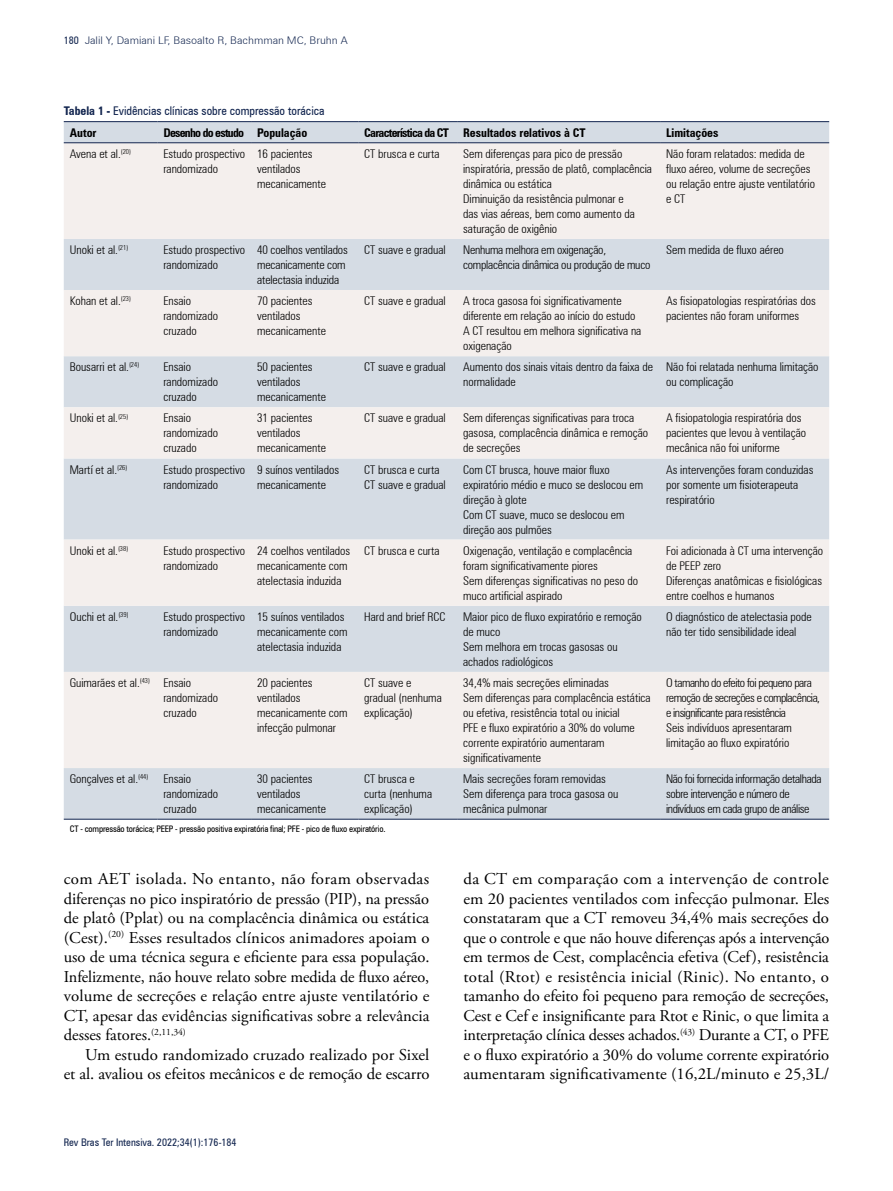
<style>
.page{position:relative;width:893px;height:1191px;background:#fff}
.page>*{position:absolute;margin:0;border:0;box-sizing:border-box;transform-origin:0 0}
.t1{font:16.5px/19.5px "Adobe Garamond Pro";color:#000;text-align:justify}
.t2{font:300 condensed 12px/15px "Zurich BT";color:#000}
.t3{font:300 condensed 12px/15px "Zurich BT";letter-spacing:-.04em;color:#000}
.t4{font:300 condensed 12px/15px "Zurich BT";letter-spacing:-.03em;color:#000}
.t5{font:300 condensed 12px/15px "Zurich BT";letter-spacing:-.02em;color:#000}
.t6{font:condensed 12px/21.3px "Zurich BT";color:#12254f}
.t7{font:700 condensed 12px "Zurich BT";color:#000}
.t8{font:700 condensed 12px "Zurich BT";letter-spacing:-.06em;color:#000}
.t9{font:10.5px "Zurich Light BT";color:#12254f}
.t10{font:condensed 10.5px "Zurich BT";color:#12254f}
.t11{font:condensed 9px "Zurich BT";letter-spacing:-.02em;color:#000}
.s1{font-family:"Zurich BT";font-stretch:condensed}
.s2{font-weight:700}
.s3{font-weight:700;color:#000}
</style>
<div class="page">
<div style="left:64px;top:122px;width:765px;height:697px;background:#d5dce4"></div>
<svg style="left:64px;top:143px;width:765px;height:625px;background:#e7e7e9"></svg>
<hr style="left:64px;top:121px;width:93px;height:1px;background:#12254f">
<hr style="left:157px;top:121px;width:94px;height:1px;background:#12254f">
<hr style="left:251px;top:121px;width:107px;height:1px;background:#12254f">
<hr style="left:358px;top:121px;width:99px;height:1px;background:#12254f">
<hr style="left:457px;top:121px;width:203px;height:1px;background:#12254f">
<hr style="left:660px;top:121px;width:169px;height:1px;background:#12254f">
<hr style="left:64px;top:142px;width:93px;height:1px;background:#12254f">
<hr style="left:157px;top:142px;width:94px;height:1px;background:#12254f">
<hr style="left:251px;top:142px;width:107px;height:1px;background:#12254f">
<hr style="left:358px;top:142px;width:99px;height:1px;background:#12254f">
<hr style="left:457px;top:142px;width:203px;height:1px;background:#12254f">
<hr style="left:660px;top:142px;width:169px;height:1px;background:#12254f">
<hr style="left:64px;top:819px;width:93px;height:1px;background:#12254f">
<hr style="left:157px;top:819px;width:94px;height:1px;background:#12254f">
<hr style="left:251px;top:819px;width:107px;height:1px;background:#12254f">
<hr style="left:358px;top:819px;width:99px;height:1px;background:#12254f">
<hr style="left:457px;top:819px;width:203px;height:1px;background:#12254f">
<hr style="left:660px;top:819px;width:169px;height:1px;background:#12254f">
<p class="t9" style="left:64px;top:34px;width:285px"><span class="s1">180</span> Jalil Y, Damiani LF, Basoalto R, Bachmman MC, Bruhn A</p>
<p class="t6" style="left:70px;top:100px;width:256px;text-indent:-6px"><span class="s2">Tabela 1 -</span> Evidências clínicas sobre compressão torácica<br><span class="s3">Autor</span></p>
<p class="t8" style="left:163px;top:125px;width:146px">Desenho do estudo População</p>
<p class="t7" style="left:364px;top:125px;width:223px">Característica da CT Resultados relativos à CT</p>
<p class="t7" style="left:666px;top:125px;width:54px">Limitações</p>
<p class="t2" style="left:70px;top:146px;width:63px">Avena et al.<sup>(20)</sup></p>
<p class="t2" style="left:163px;top:146px;width:83px">Estudo prospectivo randomizado</p>
<p class="t2" style="left:257px;top:146px;width:71px">16 pacientes ventilados mecanicamente</p>
<p class="t2" style="left:364px;top:146px;width:77px">CT brusca e curta</p>
<p class="t2" style="left:463px;top:146px;width:190px">Sem diferenças para pico de pressão inspiratória, pressão de platô, complacência dinâmica ou estática<br>Diminuição da resistência pulmonar e<br>das vias aéreas, bem como aumento da saturação de oxigênio</p>
<p class="t2" style="left:666px;top:146px;width:150px">Não foram relatados: medida de fluxo aéreo, volume de secreções ou relação entre ajuste ventilatório e CT</p>
<p class="t2" style="left:70px;top:242px;width:60px">Unoki et al.<sup>(21)</sup></p>
<p class="t2" style="left:163px;top:242px;width:83px">Estudo prospectivo randomizado</p>
<p class="t2" style="left:257px;top:242px;width:92px">40 coelhos ventilados mecanicamente com atelectasia induzida</p>
<p class="t2" style="left:364px;top:242px;width:83px">CT suave e gradual</p>
<p class="t5" style="left:463px;top:242px;width:189px">Nenhuma melhora em oxigenação, complacência dinâmica ou produção de muco</p>
<p class="t2" style="left:666px;top:242px;width:119px">Sem medida de fluxo aéreo</p>
<p class="t2" style="left:70px;top:293px;width:63px">Kohan et al.<sup>(23)</sup></p>
<p class="t2" style="left:163px;top:293px;width:56px">Ensaio randomizado cruzado</p>
<p class="t2" style="left:257px;top:293px;width:71px">70 pacientes ventilados mecanicamente</p>
<p class="t2" style="left:364px;top:293px;width:83px">CT suave e gradual</p>
<p class="t2" style="left:463px;top:293px;width:180px">A troca gasosa foi significativamente diferente em relação ao início do estudo A CT resultou em melhora significativa na oxigenação</p>
<p class="t2" style="left:666px;top:293px;width:151px">As fisiopatologias respiratórias dos pacientes não foram uniformes</p>
<p class="t2" style="left:70px;top:359px;width:71px">Bousarri et al.<sup>(24)</sup></p>
<p class="t2" style="left:163px;top:359px;width:56px">Ensaio randomizado cruzado</p>
<p class="t2" style="left:257px;top:359px;width:71px">50 pacientes ventilados mecanicamente</p>
<p class="t2" style="left:364px;top:359px;width:83px">CT suave e gradual</p>
<p class="t2" style="left:463px;top:359px;width:191px">Aumento dos sinais vitais dentro da faixa de normalidade</p>
<p class="t2" style="left:666px;top:359px;width:154px">Não foi relatada nenhuma limitação ou complicação</p>
<p class="t2" style="left:70px;top:410px;width:60px">Unoki et al.<sup>(25)</sup></p>
<p class="t2" style="left:163px;top:410px;width:56px">Ensaio randomizado cruzado</p>
<p class="t2" style="left:257px;top:410px;width:71px">31 pacientes ventilados mecanicamente</p>
<p class="t2" style="left:364px;top:410px;width:83px">CT suave e gradual</p>
<p class="t2" style="left:463px;top:410px;width:187px">Sem diferenças significativas para troca gasosa, complacência dinâmica e remoção de secreções</p>
<p class="t2" style="left:666px;top:410px;width:142px">A fisiopatologia respiratória dos pacientes que levou à ventilação mecânica não foi uniforme</p>
<p class="t2" style="left:70px;top:462px;width:59px">Martí et al.<sup>(26)</sup></p>
<p class="t2" style="left:163px;top:462px;width:83px">Estudo prospectivo randomizado</p>
<p class="t2" style="left:257px;top:462px;width:84px">9 suínos ventilados mecanicamente</p>
<p class="t2" style="left:364px;top:462px;width:83px">CT brusca e curta<br>CT suave e gradual</p>
<p class="t2" style="left:463px;top:462px;width:181px">Com CT brusca, houve maior fluxo expiratório médio e muco se deslocou em direção à glote<br>Com CT suave, muco se deslocou em direção aos pulmões</p>
<p class="t2" style="left:666px;top:462px;width:149px">As intervenções foram conduzidas por somente um fisioterapeuta respiratório</p>
<p class="t2" style="left:70px;top:543px;width:60px">Unoki et al.<sup>(38)</sup></p>
<p class="t2" style="left:163px;top:543px;width:83px">Estudo prospectivo randomizado</p>
<p class="t2" style="left:257px;top:543px;width:95px">24 coelhos ventilados mecanicamente com atelectasia induzida</p>
<p class="t2" style="left:364px;top:543px;width:77px">CT brusca e curta</p>
<p class="t2" style="left:463px;top:543px;width:177px">Oxigenação, ventilação e complacência foram significativamente piores<br>Sem diferenças significativas no peso do muco artificial aspirado</p>
<p class="t2" style="left:666px;top:543px;width:159px">Foi adicionada à CT uma intervenção de PEEP zero<br>Diferenças anatômicas e fisiológicas entre coelhos e humanos</p>
<p class="t2" style="left:70px;top:609px;width:60px">Ouchi et al.<sup>(39)</sup></p>
<p class="t2" style="left:163px;top:609px;width:83px">Estudo prospectivo randomizado</p>
<p class="t2" style="left:257px;top:609px;width:92px">15 suínos ventilados mecanicamente com atelectasia induzida</p>
<p class="t2" style="left:364px;top:609px;width:83px">Hard and brief RCC</p>
<p class="t2" style="left:463px;top:609px;width:180px">Maior pico de fluxo expiratório e remoção de muco<br>Sem melhora em trocas gasosas ou achados radiológicos</p>
<p class="t2" style="left:666px;top:609px;width:147px">O diagnóstico de atelectasia pode não ter tido sensibilidade ideal</p>
<p class="t2" style="left:163px;top:675px;width:56px;text-indent:-94px">Guimarães et al.<sup>(43)</sup> Ensaio randomizado cruzado</p>
<p class="t2" style="left:257px;top:675px;width:92px">20 pacientes ventilados mecanicamente com infecção pulmonar</p>
<p class="t2" style="left:364px;top:675px;width:79px">CT suave e gradual (nenhuma explicação)</p>
<p class="t2" style="left:463px;top:675px;width:189px">34,4% mais secreções eliminadas<br>Sem diferenças para complacência estática ou efetiva, resistência total ou inicial<br>PFE e fluxo expiratório a 30% do volume corrente expiratório aumentaram significativamente</p>
<p class="t3" style="left:666px;top:675px;width:155px">O tamanho do efeito foi pequeno para remoção de secreções e complacência, e insignificante para resistência<br>Seis indivíduos apresentaram limitação ao fluxo expiratório</p>
<p class="t2" style="left:70px;top:771px;width:80px">Gonçalves et al.<sup>(44)</sup></p>
<p class="t2" style="left:163px;top:771px;width:56px">Ensaio randomizado cruzado</p>
<p class="t2" style="left:257px;top:771px;width:71px">30 pacientes ventilados mecanicamente</p>
<p class="t2" style="left:364px;top:771px;width:69px">CT brusca e curta (nenhuma explicação)</p>
<p class="t2" style="left:463px;top:771px;width:157px">Mais secreções foram removidas<br>Sem diferença para troca gasosa ou mecânica pulmonar</p>
<p class="t4" style="left:666px;top:771px;width:157px">Não foi fornecida informação detalhada sobre intervenção e número de indivíduos em cada grupo de análise</p>
<p class="t11" style="left:70px;top:823px;width:317px">CT - compressão torácica; PEEP - pressão positiva expiratória final; PFE - pico de fluxo expiratório.</p>
<p class="t1" style="left:64px;top:869px;width:367px">com AET isolada. No entanto, não foram observadas diferenças no pico inspiratório de pressão (PIP), na pressão de platô (Pplat) ou na complacência dinâmica ou estática (Cest).<sup>(20)</sup> Esses resultados clínicos animadores apoiam o uso de uma técnica segura e eficiente para essa população.<br>Infelizmente, não houve relato sobre medida de fluxo aéreo, volume de secreções e relação entre ajuste ventilatório e CT, apesar das evidências significativas sobre a relevância desses fatores.<sup>(2,11,34)</sup></p>
<h1 class="t1" style="left:64px;top:1045px;width:367px;text-align:right">Um estudo randomizado cruzado realizado por Sixel<br>et al. avaliou os efeitos mecânicos e de remoção de escarro</h1>
<p class="t1" style="left:463px;top:869px;width:367px">da CT em comparação com a intervenção de controle em 20 pacientes ventilados com infecção pulmonar. Eles constataram que a CT removeu 34,4% mais secreções do que o controle e que não houve diferenças após a intervenção em termos de Cest, complacência efetiva (Cef), resistência total (Rtot) e resistência inicial (Rinic). No entanto, o tamanho do efeito foi pequeno para remoção de secreções, Cest e Cef e insignificante para Rtot e Rinic, o que limita a interpretação clínica desses achados.<sup>(43)</sup> Durante a CT, o PFE e o fluxo expiratório a 30% do volume corrente expiratório aumentaram significativamente (16,2L/minuto e 25,3L/</p>
<p class="t10" style="left:64px;top:1135px;width:174px">Rev Bras Ter Intensiva. 2022;34(1):176-184</p>
</div>
